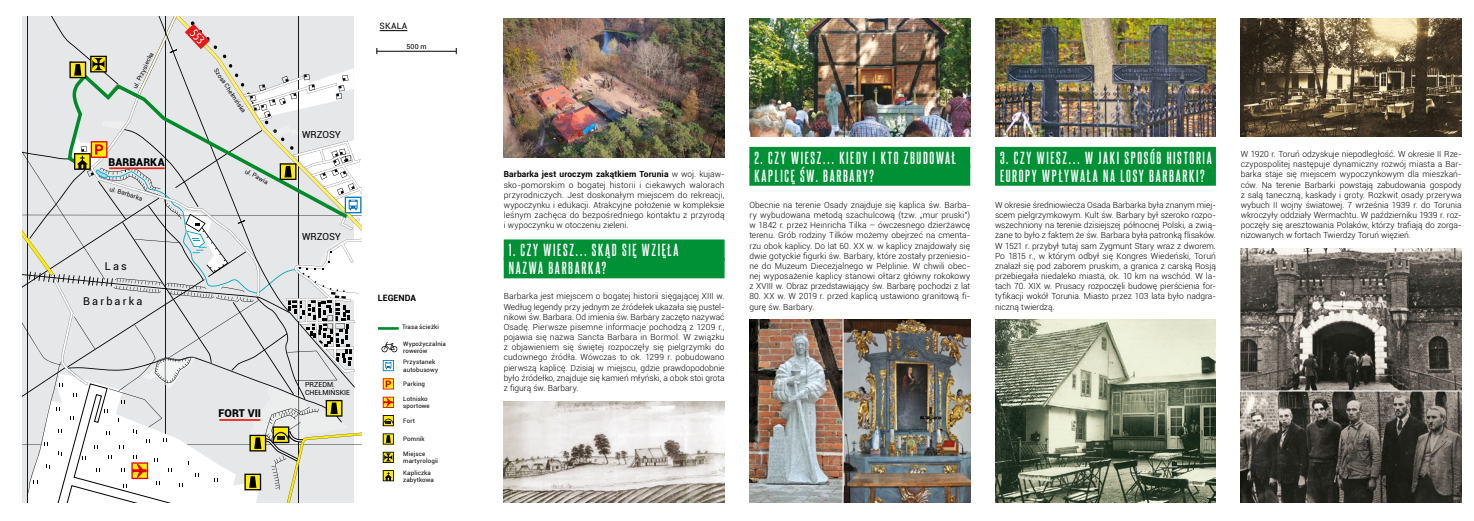
<style>
.page{position:relative;width:1474px;height:521px;background:#fff}
.page>*{position:absolute;margin:0;border:0;box-sizing:border-box;transform-origin:0 0}
.t1{font:700 14.88px/17.8px "Steelfish Rg";letter-spacing:.115em;color:#fff}
.t2{font:900 10.76px "Roboto";letter-spacing:.005em;color:#000304}
.t3{font:10.76px "Roboto";letter-spacing:.2em;color:#000304}
.t4{font:9.71px "Roboto";color:#000304}
.t5{font:700 8.75px "Roboto";letter-spacing:.01em;color:#000}
.t6{font:8.75px "Roboto";letter-spacing:.025em;color:#000}
.t7{font:300 8.4px/10.2px "Roboto";letter-spacing:-.005em;color:#000;text-align:justify}
.t8{font:7px/7.9px "Roboto";letter-spacing:.01em;color:#000304}
.t9{font:7px "Roboto";color:#000}
.t10{font:6.12px/7px "Roboto";letter-spacing:.02em;color:#000}
.t11{font:6.12px "Roboto";color:#000304}
.s1{font-weight:700}
</style>
<div class="page">
<div style="left:504px;top:239px;width:220px;height:21px;background:#009035"></div>
<div style="left:504px;top:257px;width:220px;height:21px;background:#009035"></div>
<svg style="left:379px;top:30px;width:28px;height:1px"></svg>
<hr style="left:376px;top:51px;width:80px;height:1px;background:#000">
<img style="left:749px;top:18px;width:221px;height:119px">
<img style="left:504px;top:18px;width:220px;height:139px">
<img style="left:504px;top:401px;width:220px;height:102px">
<img style="left:995px;top:18px;width:220px;height:119px">
<img style="left:1240px;top:18px;width:221px;height:119px">
<img style="left:749px;top:320px;width:221px;height:183px">
<img style="left:995px;top:320px;width:220px;height:183px">
<div style="left:995px;top:147px;width:220px;height:21px;background:#009035"></div>
<div style="left:995px;top:165px;width:220px;height:21px;background:#009035"></div>
<div style="left:749px;top:147px;width:221px;height:21px;background:#009035"></div>
<div style="left:749px;top:165px;width:221px;height:21px;background:#009035"></div>
<img style="left:1240px;top:249px;width:221px;height:254px">
<svg style="left:383px;top:433px;width:11px;height:11px"></svg>
<svg style="left:383px;top:378px;width:11px;height:11px"></svg>
<svg style="left:383px;top:452px;width:11px;height:11px"></svg>
<svg style="left:383px;top:470px;width:11px;height:11px"></svg>
<svg style="left:22px;top:16px;width:340px;height:487px"></svg>
<svg style="left:383px;top:397px;width:11px;height:11px"></svg>
<svg style="left:383px;top:415px;width:11px;height:11px"></svg>
<svg style="left:381px;top:342px;width:16px;height:10px"></svg>
<hr style="left:378px;top:327px;width:21px;height:3px;background:#00892c">
<svg style="left:383px;top:360px;width:11px;height:11px"></svg>
<hr style="left:842px;top:317px;width:1px;height:190px;background:#fff">
<hr style="left:1237px;top:390px;width:231px;height:1px;background:#fff">
<p class="t11" style="left:131px;top:86px;width:41px;rotate:-64deg">ul. Przysiecka</p>
<p class="t2" style="left:108px;top:154px;width:58px">BARBARKA</p>
<p class="t11" style="left:111px;top:185px;width:36px;rotate:17deg">ul. Barbarka</p>
<p class="t3" style="left:105px;top:259px;width:23px">Las</p>
<p class="t3" style="left:83px;top:294px;width:61px">Barbarka</p>
<p class="t11" style="left:219px;top:66px;width:54px;rotate:57deg">Szosa Chełmińska</p>
<p class="t11" style="left:247px;top:167px;width:27px;rotate:28deg">ul. Pawia</p>
<p class="t2" style="left:218px;top:406px;width:44px">FORT VII</p>
<p class="t4" style="left:302px;top:127px;width:41px">WRZOSY</p>
<p class="t6" style="left:379px;top:20px;width:29px">SKALA</p>
<p class="t9" style="left:406px;top:41px;width:22px">500 m</p>
<p class="t4" style="left:302px;top:230px;width:41px">WRZOSY</p>
<p class="t8" style="left:305px;top:380px;width:47px">PRZEDM.<br>CHEŁMIŃSKIE</p>
<p class="t5" style="left:378px;top:291px;width:40px">LEGENDA</p>
<p class="t10" style="left:402px;top:323px;width:39px">Trasa ścieżki</p>
<p class="t10" style="left:403px;top:358px;width:36px;line-height:7.4px">Przystanek autobusowy</p>
<p class="t10" style="left:403px;top:340px;width:44px">Wypożyczalnia rowerów</p>
<p class="t10" style="left:403px;top:380px;width:23px">Parking</p>
<p class="t10" style="left:403px;top:395px;width:28px">Lotnisko sportowe</p>
<p class="t10" style="left:403px;top:417px;width:13px">Fort</p>
<p class="t10" style="left:403px;top:435px;width:23px">Pomnik</p>
<p class="t10" style="left:403px;top:450px;width:36px">Miejsce martyrologii</p>
<p class="t10" style="left:403px;top:468px;width:32px">Kapliczka zabytkowa</p>
<p class="t7" style="left:504px;top:169px;width:222px"><span class="s1">Barbarka jest uroczym zakątkiem Torunia</span> w woj. kujaw&shy;sko-pomorskim o bogatej historii i ciekawych walorach przyrodniczych. Jest doskonałym miejscem do rekreacji, wypoczynku i edukacji. Atrakcyjne położenie w kompleksie leśnym zachęca do bezpośredniego kontaktu z przyrodą i wypoczynku w otoczeniu zieleni.</p>
<h1 class="t1" style="left:508px;top:241px;width:171px">1. CZY WIESZ… SKĄD SIĘ WZIĘŁA<br>NAZWA BARBARKA?</h1>
<p class="t7" style="left:504px;top:291px;width:222px">Barbarka jest miejscem o bogatej historii sięgającej XIII w.<br>Według legendy przy jednym ze źródełek ukazała się pustel&shy;nikowi św. Barbara. Od imienia św. Barbary zaczęto nazywać Osadę. Pierwsze pisemne informacje pochodzą z 1209 r., pojawia się nazwa Sancta Barbara in Bormol. W związku z objawieniem się świętej rozpoczęły się pielgrzymki do cudownego źródła. Wówczas to ok. 1299 r. pobudowano pierwszą kaplicę. Dzisiaj w miejscu, gdzie prawdopodobnie było źródełko, znajduje się kamień młyński, a obok stoi grota z figurą św. Barbary.</p>
<h1 class="t1" style="left:754px;top:148px;width:203px">2. CZY WIESZ… KIEDY I KTO ZBUDOWAŁ<br>KAPLICĘ ŚW. BARBARY?</h1>
<p class="t7" style="left:749px;top:200px;width:222px">Obecnie na terenie Osady znajduje się kaplica św. Barba&shy;ry wybudowana metodą szachulcową (tzw. „mur pruski″) w 1842 r. przez Heinricha Tilka – ówczesnego dzierżawcę terenu. Grób rodziny Tilków możemy obejrzeć na cmenta&shy;rzu obok kaplicy. Do lat 60. XX w. w kaplicy znajdowały się dwie gotyckie figurki św. Barbary, które zostały przeniesio&shy;ne do Muzeum Diecezjalnego w Pelplinie. W chwili obec&shy;nej wyposażenie kaplicy stanowi ołtarz główny rokokowy z XVIII w. Obraz przedstawiający św. Barbarę pochodzi z lat</p>
<p class="t7" style="left:749px;top:291px;width:222px">80. XX w. W 2019 r. przed kaplicą ustawiono granitową fi&shy;gurę św. Barbary.</p>
<h1 class="t1" style="left:1000px;top:148px;width:213px">3. CZY WIESZ… W JAKI SPOSÓB HISTORIA<br>EUROPY WPŁYWAŁA NA LOSY BARBARKI?</h1>
<p class="t7" style="left:995px;top:200px;width:222px">W okresie średniowiecza Osada Barbarka była znanym miej&shy;scem pielgrzymkowym. Kult św. Barbary był szeroko rozpo&shy;wszechniony na terenie dzisiejszej północnej Polski, a zwią&shy;zane to było z faktem że św. Barbara była patronką flisaków.<br>W 1521 r. przybył tutaj sam Zygmunt Stary wraz z dworem.<br>Po 1815 r., w którym odbył się Kongres Wiedeński, Toruń znalazł się pod zaborem pruskim, a granica z carską Rosją przebiegała niedaleko miasta, ok. 10 km na wschód. W la&shy;tach 70. XIX w. Prusacy rozpoczęli budowę pierścienia for&shy;tyfikacji wokół Torunia. Miasto przez 103 lata było nadgra&shy;niczną twierdzą.</p>
<p class="t7" style="left:1240px;top:149px;width:222px">W 1920 r. Toruń odzyskuje niepodległość. W okresie II Rze&shy;czypospolitej następuje dynamiczny rozwój miasta a Bar&shy;barka staje się miejscem wypoczynkowym dla mieszkań&shy;ców. Na terenie Barbarki powstają zabudowania gospody z salą taneczną, kaskady i groty. Rozkwit osady przerywa wybuch II wojny światowej. 7 września 1939 r. do Torunia wkroczyły oddziały Wermachtu. W październiku 1939 r. roz&shy;poczęły się aresztowania Polaków, którzy trafiają do zorga&shy;nizowanych w fortach Twierdzy Toruń więzień.</p>
</div>
